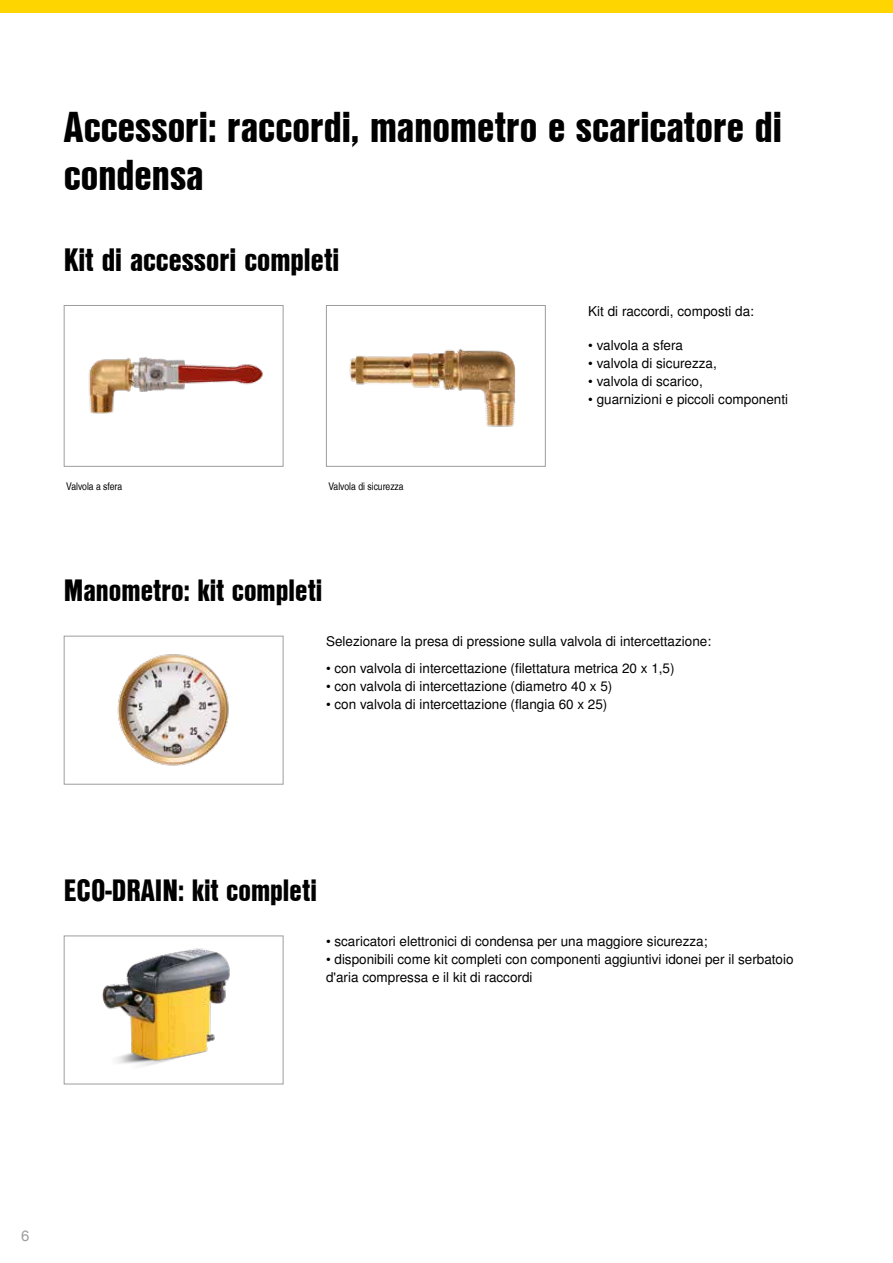
<style>
.page{position:relative;width:893px;height:1263px;background:#fff}
.page>*{position:absolute;margin:0;border:0;box-sizing:border-box;transform-origin:0 0}
.t1{font:42px/48px "Nimbus San L Bla Con";color:#000}
.t2{font:31.5px "Nimbus San L Bla Con";color:#000}
.t3{font:30px "Nimbus San L Bla Con";color:#000}
.t4{font:15px "Nimbus San L";color:#9d9d9c}
.t5{font:13.5px/18px "Nimbus San L";color:#000}
.t6{font:10.5px "Nimbus San L Reg Con";color:#000}
</style>
<div class="page">
<div style="left:0;top:0;width:893px;height:13px;background:#ffd500"></div>
<img style="left:88px;top:357px;width:175px;height:57px">
<div style="left:64px;top:305px;width:219px;height:162px;border:1px solid #9d9d9c"></div>
<img style="left:349px;top:348px;width:167px;height:79px">
<div style="left:326px;top:305px;width:220px;height:162px;border:1px solid #9d9d9c"></div>
<img style="left:102px;top:948px;width:128px;height:118px">
<div style="left:64px;top:935px;width:219px;height:149px;border:1px solid #9d9d9c"></div>
<img style="left:117px;top:654px;width:112px;height:112px">
<div style="left:64px;top:636px;width:219px;height:148px;border:1px solid #9d9d9c"></div>
<h1 class="t1" style="left:64px;top:102px;width:720px">Accessori: raccordi, manometro e scaricatore di condensa</h1>
<h2 class="t2" style="left:64px;top:236px;width:277px">Kit di accessori completi</h2>
<p class="t6" style="left:66px;top:480px;width:58px">Valvola a sfera</p>
<p class="t6" style="left:328px;top:480px;width:77px">Valvola di sicurezza</p>
<h3 class="t3" style="left:64px;top:568px;width:260px">Manometro: kit completi</h3>
<p class="t5" style="left:588px;top:302px;width:167px">Kit di raccordi, composti da:</p>
<p class="t5" style="left:588px;top:336px;width:96px">• valvola a sfera</p>
<p class="t5" style="left:588px;top:354px;width:130px">• valvola di sicurezza,</p>
<p class="t5" style="left:588px;top:372px;width:116px">• valvola di scarico,</p>
<p class="t5" style="left:588px;top:390px;width:201px">• guarnizioni e piccoli componenti</p>
<p class="t5" style="left:326px;top:633px;width:387px">Selezionare la presa di pressione sulla valvola di intercettazione:</p>
<p class="t5" style="left:326px;top:660px;width:350px">• con valvola di intercettazione (filettatura metrica 20 x 1,5)</p>
<p class="t5" style="left:326px;top:678px;width:288px">• con valvola di intercettazione (diametro 40 x 5)</p>
<p class="t5" style="left:326px;top:696px;width:283px">• con valvola di intercettazione (flangia 60 x 25)</p>
<h3 class="t3" style="left:64px;top:868px;width:255px">ECO-DRAIN: kit completi</h3>
<p class="t5" style="left:326px;top:933px;width:383px">• scaricatori elettronici di condensa per una maggiore sicurezza;</p>
<p class="t5" style="left:326px;top:951px;width:469px">• disponibili come kit completi con componenti aggiuntivi idonei per il serbatoio d'aria compressa e il kit di raccordi</p>
<p class="t4" style="left:21px;top:1226px;width:10px">6</p>
</div>
